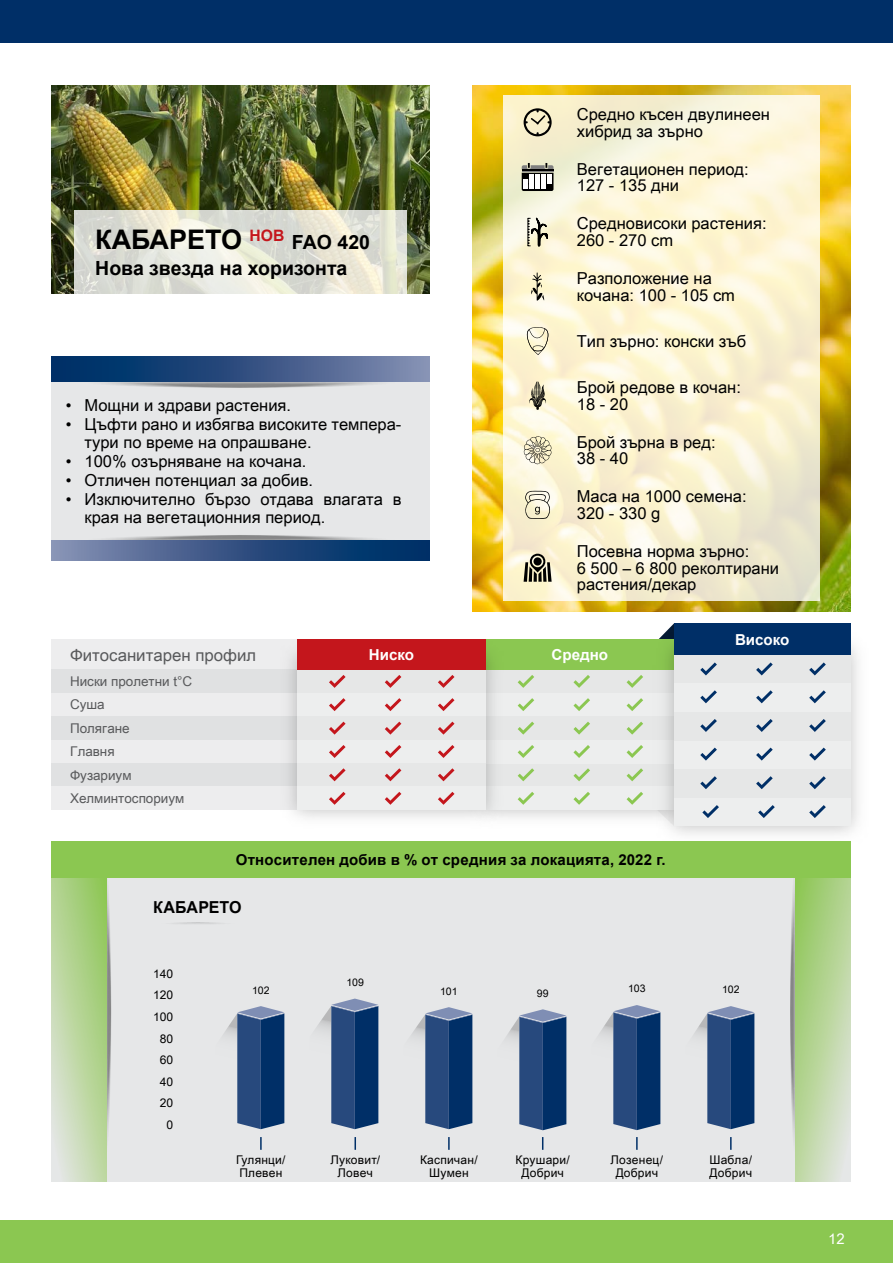
<style>
.page{position:relative;width:893px;height:1263px;background:#fff}
.page>*{position:absolute;margin:0;border:0;box-sizing:border-box;transform-origin:0 0}
.t1{font:700 27px "Arial";color:#000}
.t2{font:700 19.5px "Arial";color:#000}
.t3{font:16.8px "Arial Unicode MS";color:#58595b}
.t4{font:16.5px/16.5px "Arial Unicode MS";color:#000}
.t5{font:700 16.5px "Arial";letter-spacing:.005em;color:#000}
.t6{font:700 15.15px "Arial";color:#fff}
.t7{font:700 15px "Arial";letter-spacing:.015em;color:#000}
.t8{font:14.85px "Arial Unicode MS";color:#fff}
.t9{font:13.5px/23.4px "Arial Unicode MS";color:#58595b}
.t10{font:12px/13.5px "Arial Unicode MS";letter-spacing:.02em;color:#000;text-align:center}
.t11{font:12px/21.6px "Arial Unicode MS";color:#000;text-align:right}
.t12{font:10.5px "Arial Unicode MS";letter-spacing:-.005em;color:#000}
.s1{font-size:19.5px}
</style>
<div class="page">
<div style="left:0;top:1220px;width:893px;height:43px;background:#8bc751"></div>
<div style="left:0;top:0;width:893px;height:43px;background:#002f67"></div>
<div style="left:51px;top:373px;width:378px;height:188px;background:#e6e7e8"></div>
<svg style="left:74px;top:377px;width:332px;height:11px"></svg>
<div style="left:51px;top:357px;width:378px;height:25px;background:linear-gradient(to right,#00235d,#7f87ad)"></div>
<svg style="left:74px;top:535px;width:332px;height:11px"></svg>
<div style="left:51px;top:540px;width:378px;height:21px;background:linear-gradient(to right,#8289ae,#00245e)"></div>
<img style="left:51px;top:85px;width:378px;height:209px">
<img style="left:472px;top:85px;width:378px;height:527px">
<svg style="left:503px;top:96px;width:316px;height:505px;background:#f9f2d5"></svg>
<svg style="left:524px;top:108px;width:28px;height:28px"></svg>
<svg style="left:522px;top:163px;width:31px;height:28px"></svg>
<svg style="left:525px;top:490px;width:25px;height:29px"></svg>
<svg style="left:524px;top:554px;width:28px;height:28px"></svg>
<svg style="left:528px;top:216px;width:20px;height:31px"></svg>
<svg style="left:527px;top:327px;width:21px;height:28px"></svg>
<svg style="left:529px;top:381px;width:17px;height:29px"></svg>
<svg style="left:531px;top:273px;width:13px;height:28px"></svg>
<svg style="left:524px;top:436px;width:28px;height:28px"></svg>
<div style="left:486px;top:657px;width:188px;height:153px;background:#edeeee"></div>
<div style="left:486px;top:639px;width:188px;height:31px;background:#8bc751"></div>
<div style="left:51px;top:639px;width:246px;height:31px;background:#ededee"></div>
<div style="left:51px;top:693px;width:246px;height:23px;background:#ededee"></div>
<div style="left:51px;top:670px;width:246px;height:23px;background:#e0e1e2"></div>
<div style="left:51px;top:716px;width:246px;height:24px;background:#e0e1e2"></div>
<div style="left:51px;top:740px;width:246px;height:23px;background:#ededee"></div>
<div style="left:51px;top:763px;width:246px;height:24px;background:#e0e1e2"></div>
<div style="left:51px;top:787px;width:246px;height:23px;background:#ededee"></div>
<img style="left:274px;top:654px;width:235px;height:170px">
<div style="left:297px;top:657px;width:189px;height:153px;background:#e6e7e7"></div>
<div style="left:297px;top:639px;width:189px;height:31px;background:#c4161c"></div>
<img style="left:650px;top:625px;width:209px;height:225px">
<div style="left:674px;top:649px;width:176px;height:177px;background:#e6e7e7"></div>
<div style="left:674px;top:623px;width:176px;height:32px;background:#002f67"></div>
<svg style="left:329px;top:675px;width:17px;height:13px"></svg>
<svg style="left:385px;top:675px;width:16px;height:13px"></svg>
<svg style="left:438px;top:675px;width:16px;height:13px"></svg>
<svg style="left:518px;top:698px;width:16px;height:13px"></svg>
<svg style="left:573px;top:698px;width:17px;height:13px"></svg>
<svg style="left:627px;top:698px;width:16px;height:13px"></svg>
<svg style="left:518px;top:675px;width:16px;height:13px"></svg>
<svg style="left:573px;top:675px;width:17px;height:13px"></svg>
<svg style="left:627px;top:675px;width:16px;height:13px"></svg>
<svg style="left:700px;top:662px;width:17px;height:13px"></svg>
<svg style="left:756px;top:662px;width:17px;height:13px"></svg>
<svg style="left:809px;top:662px;width:17px;height:13px"></svg>
<svg style="left:700px;top:690px;width:17px;height:13px"></svg>
<svg style="left:756px;top:690px;width:17px;height:13px"></svg>
<svg style="left:809px;top:690px;width:17px;height:13px"></svg>
<svg style="left:700px;top:719px;width:17px;height:13px"></svg>
<svg style="left:756px;top:719px;width:17px;height:13px"></svg>
<svg style="left:809px;top:719px;width:17px;height:13px"></svg>
<svg style="left:700px;top:748px;width:17px;height:12px"></svg>
<svg style="left:756px;top:748px;width:17px;height:12px"></svg>
<svg style="left:809px;top:748px;width:17px;height:12px"></svg>
<svg style="left:809px;top:776px;width:17px;height:13px"></svg>
<svg style="left:700px;top:776px;width:17px;height:13px"></svg>
<svg style="left:756px;top:776px;width:17px;height:13px"></svg>
<svg style="left:809px;top:805px;width:17px;height:13px"></svg>
<svg style="left:702px;top:805px;width:17px;height:13px"></svg>
<svg style="left:758px;top:805px;width:17px;height:13px"></svg>
<svg style="left:518px;top:745px;width:16px;height:13px"></svg>
<svg style="left:573px;top:745px;width:17px;height:13px"></svg>
<svg style="left:627px;top:745px;width:16px;height:13px"></svg>
<svg style="left:518px;top:768px;width:16px;height:13px"></svg>
<svg style="left:573px;top:768px;width:17px;height:13px"></svg>
<svg style="left:627px;top:768px;width:16px;height:13px"></svg>
<svg style="left:518px;top:792px;width:16px;height:13px"></svg>
<svg style="left:573px;top:792px;width:17px;height:13px"></svg>
<svg style="left:627px;top:792px;width:16px;height:13px"></svg>
<svg style="left:518px;top:722px;width:16px;height:13px"></svg>
<svg style="left:573px;top:722px;width:17px;height:13px"></svg>
<svg style="left:627px;top:722px;width:16px;height:13px"></svg>
<svg style="left:329px;top:698px;width:17px;height:13px"></svg>
<svg style="left:385px;top:698px;width:16px;height:13px"></svg>
<svg style="left:438px;top:698px;width:16px;height:13px"></svg>
<svg style="left:329px;top:722px;width:17px;height:13px"></svg>
<svg style="left:385px;top:722px;width:16px;height:13px"></svg>
<svg style="left:438px;top:722px;width:16px;height:13px"></svg>
<svg style="left:329px;top:745px;width:17px;height:13px"></svg>
<svg style="left:385px;top:745px;width:16px;height:13px"></svg>
<svg style="left:438px;top:745px;width:16px;height:13px"></svg>
<svg style="left:329px;top:768px;width:17px;height:13px"></svg>
<svg style="left:385px;top:768px;width:16px;height:13px"></svg>
<svg style="left:438px;top:768px;width:16px;height:13px"></svg>
<svg style="left:329px;top:792px;width:17px;height:13px"></svg>
<svg style="left:385px;top:792px;width:16px;height:13px"></svg>
<svg style="left:438px;top:792px;width:16px;height:13px"></svg>
<svg style="left:74px;top:211px;width:332px;height:83px;background:#e2e2d7"></svg>
<svg style="left:106px;top:877px;width:689px;height:304px;background:#c4ccd5"></svg>
<svg style="left:101px;top:857px;width:10px;height:308px"></svg>
<svg style="left:51px;top:877px;width:55px;height:304px;background:#b9d69d"></svg>
<svg style="left:790px;top:857px;width:10px;height:308px"></svg>
<svg style="left:795px;top:877px;width:55px;height:304px;background:#b8d59b"></svg>
<div style="left:51px;top:841px;width:799px;height:36px;background:#8bc751"></div>
<hr style="left:153px;top:922px;width:89px;height:3px;background:#000;border-radius:50%">
<svg style="left:260px;top:1137px;width:2px;height:13px"></svg>
<svg style="left:542px;top:1137px;width:1px;height:13px"></svg>
<svg style="left:448px;top:1137px;width:2px;height:13px"></svg>
<svg style="left:354px;top:1137px;width:2px;height:13px"></svg>
<svg style="left:636px;top:1137px;width:2px;height:13px"></svg>
<svg style="left:730px;top:1137px;width:2px;height:13px"></svg>
<h1 class="t1" style="left:95px;top:221px;width:276px">КАБАРЕТО <sup>НОВ</sup> <span class="s1">FAO 420</span></h1>
<p class="t2" style="left:95px;top:255px;width:254px">Нова звезда на хоризонта</p>
<p class="t4" style="left:66px;top:396px;width:227px">• Мощни и здрави растения.</p>
<p class="t4" style="left:85px;top:414px;width:318px;line-height:18.8px;text-indent:-19px">• Цъфти рано и избягва високите темпера&shy;тури по време на опрашване.</p>
<p class="t4" style="left:66px;top:453px;width:242px">• 100% озърняване на кочана.</p>
<p class="t4" style="left:66px;top:471px;width:249px">• Отличен потенциал за добив.</p>
<p class="t4" style="left:85px;top:489px;width:318px;line-height:18.8px;text-indent:-19px">• Изключително бързо отдава влагата в края на вегетационния период.</p>
<p class="t4" style="left:577px;top:106px;width:195px">Средно късен двулинеен хибрид за зърно</p>
<p class="t4" style="left:577px;top:160px;width:173px">Вегетационен период:<br>127 - 135 дни</p>
<p class="t4" style="left:577px;top:215px;width:191px">Средновисоки растения:<br>260 - 270 cm</p>
<p class="t4" style="left:577px;top:270px;width:160px">Разположение на кочана: 100 - 105 cm</p>
<p class="t4" style="left:577px;top:333px;width:171px">Тип зърно: конски зъб</p>
<p class="t4" style="left:577px;top:379px;width:166px">Брой редове в кочан:<br>18 - 20</p>
<p class="t4" style="left:577px;top:433px;width:140px">Брой зърна в ред:<br>38 - 40</p>
<p class="t4" style="left:577px;top:488px;width:171px">Маса на 1000 семена:<br>320 - 330 g</p>
<p class="t4" style="left:577px;top:543px;width:204px">Посевна норма зърно:<br>6 500 – 6 800 реколтирани растения/декар</p>
<p class="t6" style="left:735px;top:628px;width:56px">Високо</p>
<p class="t3" style="left:70px;top:642px;width:187px">Фитосанитарен профил</p>
<p class="t9" style="left:70px;top:669px;width:124px">Ниски пролетни t°С<br>Суша<br>Полягане<br>Главня<br>Фузариум<br>Хелминтоспориум</p>
<p class="t6" style="left:369px;top:644px;width:47px">Ниско</p>
<p class="t6" style="left:552px;top:644px;width:58px">Средно</p>
<p class="t7" style="left:236px;top:849px;width:431px">Относителен добив в % от средния за локацията, 2022 г.</p>
<p class="t5" style="left:153px;top:896px;width:90px">КАБАРЕТО</p>
<p class="t11" style="left:153px;top:962px;width:22px">140<br>120<br>100<br>80<br>60<br>40<br>20<br>0</p>
<p class="t12" style="left:252px;top:982px;width:19px">102</p>
<p class="t12" style="left:346px;top:975px;width:19px">109</p>
<p class="t12" style="left:440px;top:983px;width:19px">101</p>
<p class="t12" style="left:537px;top:985px;width:14px">99</p>
<p class="t12" style="left:628px;top:981px;width:19px">103</p>
<p class="t12" style="left:722px;top:982px;width:19px">102</p>
<p class="t10" style="left:330px;top:1153px;width:51px">Луковит/<br>Ловеч</p>
<p class="t10" style="left:420px;top:1153px;width:59px">Каспичан/<br>Шумен</p>
<p class="t10" style="left:610px;top:1153px;width:54px">Лозенец/<br>Добрич</p>
<p class="t10" style="left:709px;top:1153px;width:44px;text-align:left">Шабла/<br>Добрич</p>
<p class="t10" style="left:236px;top:1153px;width:51px;text-align:left">Гулянци/<br>Плевен</p>
<p class="t10" style="left:515px;top:1153px;width:56px">Крушари/<br>Добрич</p>
<p class="t8" style="left:828px;top:1228px;width:18px">12</p>
</div>
